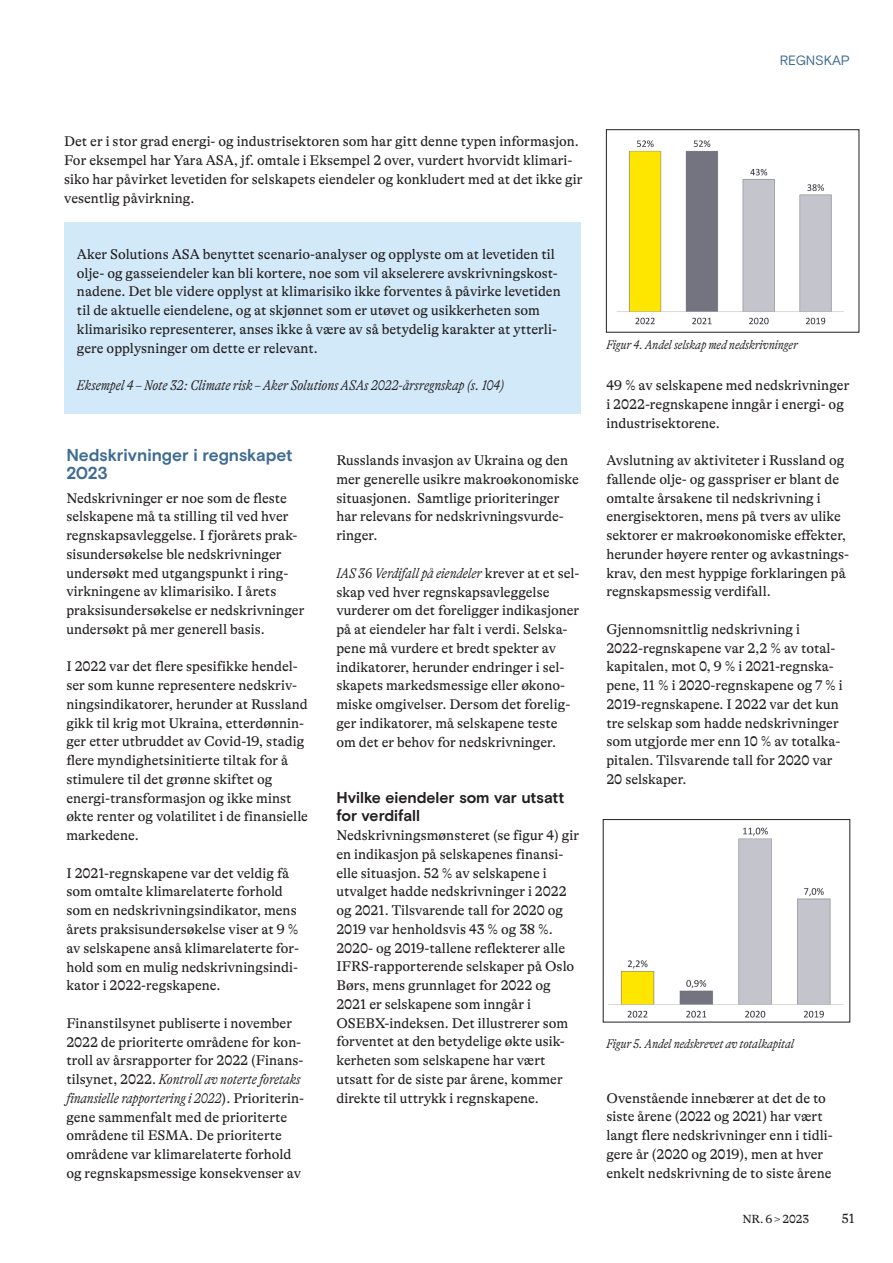
<style>
.page{position:relative;width:893px;height:1263px;background:#fff}
.page>*{position:absolute;margin:0;border:0;box-sizing:border-box;transform-origin:0 0}
.t1{font:700 17.25px/18.8px "Basis Grotesque Pro";color:#3e6c92}
.t2{font:700 15.75px/18.8px "Basis Grotesque Pro";color:#231f20}
.t3{font:14.25px/18.8px "GT Alpina";color:#231f20}
.t4{font:italic 300 condensed 14.25px "GT Alpina";color:#231f20}
.t5{font:13.5px "Basis Grotesque Pro";color:#3e6c92}
.t6{font:13.5px "GT Alpina";color:#231f20}
.t7{font:italic 300 condensed 12.75px "GT Alpina";color:#231f20}
.t8{font:12px "GT Alpina";letter-spacing:-.005em;color:#231f20}
.s1{font-weight:300;font-style:italic;font-stretch:condensed}
</style>
<div class="page">
<div style="left:64px;top:222px;width:517px;height:191px;background:#d1e9f8"></div>
<img style="left:616px;top:140px;width:228px;height:185px">
<div style="left:606px;top:129px;width:253px;height:203px;border:1px solid #231f20"></div>
<img style="left:608px;top:827px;width:235px;height:191px">
<p class="t5" style="left:780px;top:52px;width:18px">REGNSKAP</p>
<p class="t3" style="left:64px;top:132px;width:520px">Det er i stor grad energi- og industrisektoren som har gitt denne typen informasjon.<br>For eksempel har Yara ASA, jf. omtale i Eksempel 2 over, vurdert hvorvidt klimari&shy;siko har påvirket levetiden for selskapets eiendeler og konkludert med at det ikke gir vesentlig påvirkning.</p>
<p class="t3" style="left:77px;top:245px;width:485px">Aker Solutions ASA benyttet scenario-analyser og opplyste om at levetiden til olje- og gasseiendeler kan bli kortere, noe som vil akselerere avskrivningskost&shy;nadene. Det ble videre opplyst at klimarisiko ikke forventes å påvirke levetiden til de aktuelle eiendelene, og at skjønnet som er utøvet og usikkerheten som klimarisiko representerer, anses ikke å være av så betydelig karakter at ytterli&shy;gere opplysninger om dette er relevant.</p>
<p class="t4" style="left:77px;top:377px;width:429px">Eksempel 4 – Note 32: Climate risk – Aker Solutions ASAs 2022-årsregnskap (s. 104)</p>
<p class="t1" style="left:66px;top:446px;width:228px">Nedskrivninger i regnskapet<br>2023</p>
<p class="t3" style="left:66px;top:489px;width:240px">Nedskrivninger er noe som de fleste selskapene må ta stilling til ved hver regnskapsavleggelse. I fjorårets prak&shy;sisundersøkelse ble nedskrivninger undersøkt med utgangspunkt i ring&shy;virkningene av klimarisiko. I årets praksisundersøkelse er nedskrivninger undersøkt på mer generell basis.</p>
<p class="t3" style="left:66px;top:657px;width:243px">I 2022 var det flere spesifikke hendel&shy;ser som kunne representere nedskriv&shy;ningsindikatorer, herunder at Russland gikk til krig mot Ukraina, etterdønnin&shy;ger etter utbruddet av Covid-19, stadig flere myndighetsinitierte tiltak for å stimulere til det grønne skiftet og energi-transformasjon og ikke minst økte renter og volatilitet i de finansielle markedene.</p>
<p class="t3" style="left:66px;top:864px;width:234px">I 2021-regnskapene var det veldig få som omtalte klimarelaterte forhold som en nedskrivningsindikator, mens årets praksisundersøkelse viser at 9 % av selskapene anså klimarelaterte for&shy;hold som en mulig nedskrivningsindi&shy;kator i 2022-regskapene.</p>
<p class="t3" style="left:66px;top:1014px;width:239px">Finanstilsynet publiserte i november 2022 de prioriterte områdene for kon&shy;troll av årsrapporter for 2022 (Finans&shy;tilsynet, 2022. <span class="s1">Kontroll av noterte foretaks finansielle rapportering i 2022</span>). Prioriterin&shy;gene sammenfalt med de prioriterte områdene til ESMA. De prioriterte områdene var klimarelaterte forhold og regnskapsmessige konsekvenser av</p>
<p class="t3" style="left:336px;top:451px;width:244px">Russlands invasjon av Ukraina og den mer generelle usikre makroøkonomiske situasjonen. Samtlige prioriteringer har relevans for nedskrivningsvurde&shy;ringer.</p>
<p class="t3" style="left:336px;top:564px;width:245px"><span class="s1">IAS 36 Verdifall på eiendeler</span> krever at et sel&shy;skap ved hver regnskapsavleggelse vurderer om det foreligger indikasjoner på at eiendeler har falt i verdi. Selska&shy;pene må vurdere et bredt spekter av indikatorer, herunder endringer i sel&shy;skapets markedsmessige eller økono&shy;miske omgivelser. Dersom det forelig&shy;ger indikatorer, må selskapene teste om det er behov for nedskrivninger.</p>
<p class="t2" style="left:336px;top:788px;width:229px">Hvilke eiendeler som var utsatt for verdifall</p>
<p class="t3" style="left:336px;top:826px;width:244px">Nedskrivningsmønsteret (se figur 4) gir en indikasjon på selskapenes finansi&shy;elle situasjon. 52 % av selskapene i utvalget hadde nedskrivninger i 2022 og 2021. Tilsvarende tall for 2020 og 2019 var henholdsvis 43 % og 38 %.<br>2020- og 2019-tallene reflekterer alle IFRS-rapporterende selskaper på Oslo Børs, mens grunnlaget for 2022 og 2021 er selskapene som inngår i OSEBX-indeksen. Det illustrerer som forventet at den betydelige økte usik&shy;kerheten som selskapene har vært utsatt for de siste par årene, kommer direkte til uttrykk i regnskapene.</p>
<p class="t7" style="left:606px;top:337px;width:193px">Figur 4. Andel selskap med nedskrivninger</p>
<p class="t3" style="left:606px;top:376px;width:245px">49 % av selskapene med nedskrivninger i 2022-regnskapene inngår i energi- og industrisektorene.</p>
<p class="t3" style="left:606px;top:451px;width:244px">Avslutning av aktiviteter i Russland og fallende olje- og gasspriser er blant de omtalte årsakene til nedskrivning i energisektoren, mens på tvers av ulike sektorer er makroøkonomiske effekter, herunder høyere renter og avkastnings&shy;krav, den mest hyppige forklaringen på regnskapsmessig verdifall.</p>
<p class="t3" style="left:606px;top:620px;width:238px">Gjennomsnittlig nedskrivning i 2022-regnskapene var 2,2 % av total&shy;kapitalen, mot 0, 9 % i 2021-regnska&shy;pene, 11 % i 2020-regnskapene og 7 % i 2019-regnskapene. I 2022 var det kun tre selskap som hadde nedskrivninger som utgjorde mer enn 10 % av totalka&shy;pitalen. Tilsvarende tall for 2020 var 20 selskaper.</p>
<p class="t7" style="left:606px;top:1036px;width:189px">Figur 5. Andel nedskrevet av totalkapital</p>
<p class="t3" style="left:606px;top:1089px;width:228px">Ovenstående innebærer at det de to siste årene (2022 og 2021) har vært langt flere nedskrivninger enn i tidli&shy;gere år (2020 og 2019), men at hver enkelt nedskrivning de to siste årene</p>
<p class="t8" style="left:742px;top:1212px;width:68px">NR. 6 &gt; 2023</p>
<p class="t6" style="left:842px;top:1211px;width:15px">51</p>
</div>
